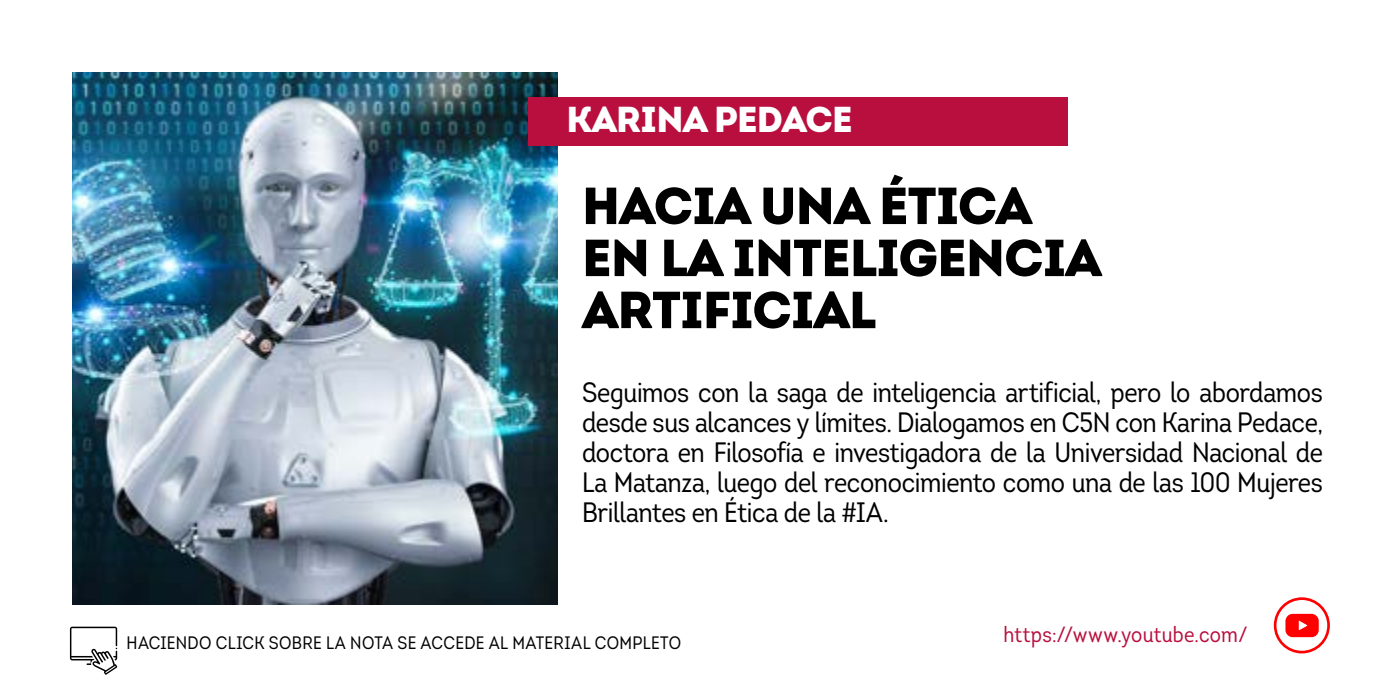
<style>
.page{position:relative;width:1395px;height:681px;background:#fff}
.page>*{position:absolute;margin:0;border:0;box-sizing:border-box;transform-origin:0 0}
.t1{font:900 52px/52px "Intro";letter-spacing:-.02em;color:#000}
.t2{font:900 36px "Intro";letter-spacing:-.02em;color:#fff}
.t3{font:28px/30px "Intro Cond";letter-spacing:-.015em;color:#000;text-align:justify}
.t4{font:22px "Intro Cond";letter-spacing:.01em;color:#b90f3e}
.t5{font:18px "Intro Cond";letter-spacing:.02em;color:#000}
</style>
<div class="page">
<svg style="left:70px;top:626px;width:47px;height:48px"></svg>
<img style="left:72px;top:72px;width:486px;height:532px">
<div style="left:529px;top:98px;width:539px;height:48px;background:#b90f3e"></div>
<div style="left:1273px;top:597px;width:57px;height:56px;border:3px solid #f00;border-radius:50%"></div>
<svg style="left:1285px;top:613px;width:33px;height:24px"></svg>
<p class="t2" style="left:566px;top:95px;width:288px">KARINA PEDACE</p>
<h1 class="t1" style="left:582px;top:179px;width:521px">HACIA UNA ÉTICA<br>EN LA INTELIGENCIA<br>ARTIFICIAL</h1>
<p class="t3" style="left:582px;top:377px;width:742px">Seguimos con la saga de inteligencia artificial, pero lo abordamos desde sus alcances y límites. Dialogamos en C5N con Karina Pedace, doctora en Filosofía e investigadora de la Universidad Nacional de La Matanza, luego del reconocimiento como una de las 100 Mujeres Brillantes en Ética de la #IA.</p>
<p class="t5" style="left:127px;top:631px;width:556px">HACIENDO CLICK SOBRE LA NOTA SE ACCEDE AL MATERIAL COMPLETO</p>
<p class="t4" style="left:1003px;top:620px;width:245px">https://www.youtube.com/</p>
</div>
